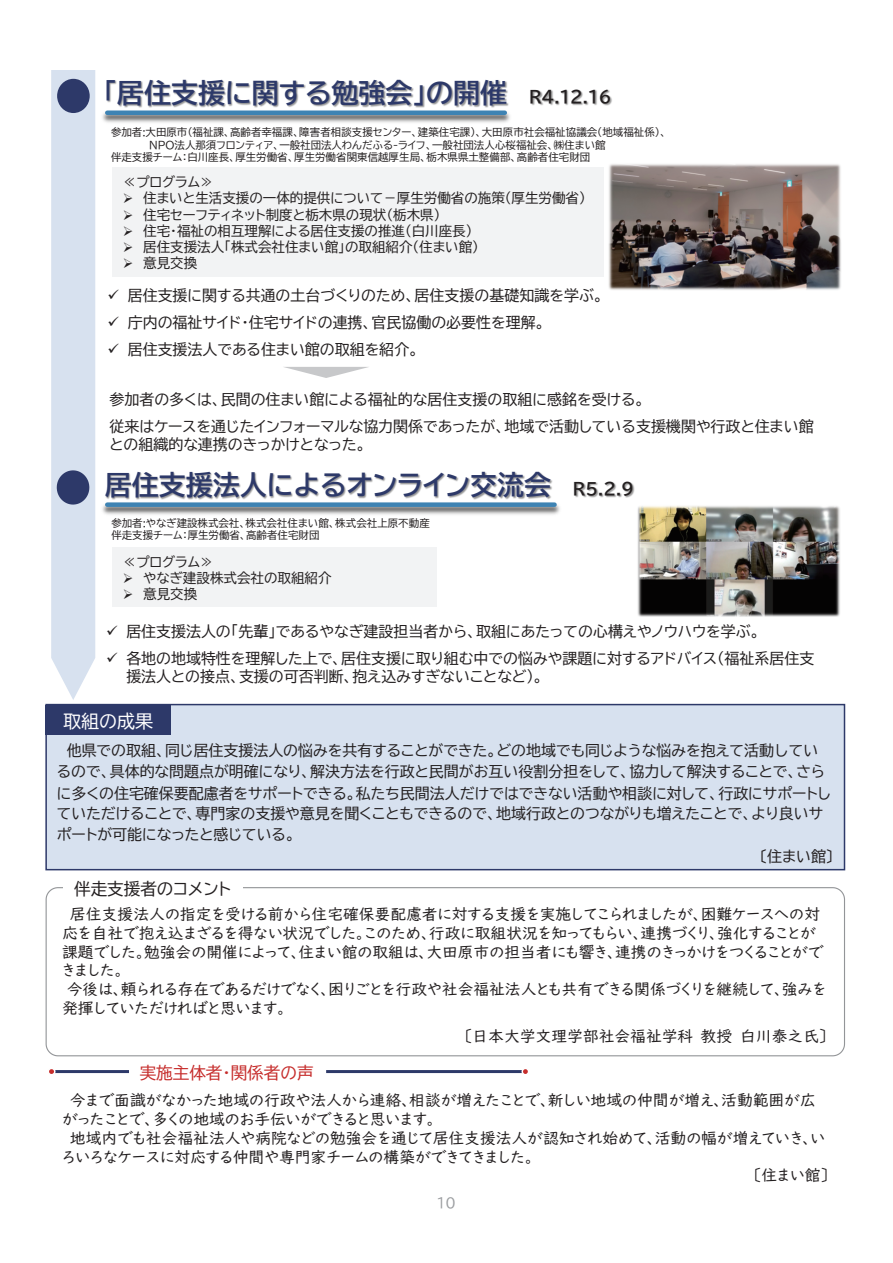
<style>
.page{position:relative;width:893px;height:1263px;background:#fff}
.page>*{position:absolute;margin:0;border:0;box-sizing:border-box;transform-origin:0 0}
.t1{font:27px "BIZ UDP Gothic Bold";color:#2d3969}
.t2{font:18px "BIZ UDP Gothic";color:#fff}
.t3{font:16.5px "BIZ UDP Gothic";color:#c62d2c}
.t4{font:16.5px "BIZ UDP Gothic";color:#231f20}
.t5{font:15.9px/18.9px "UD Digi Kyokasho NK R";color:#231f20}
.t6{font:15px/18px "BIZ UDP Gothic";color:#231f20}
.t7{font:13.65px "BIZ UDP Gothic";color:#9b9da0}
.t8{font:13.5px "BIZ UDP Gothic";color:#231f20}
.t9{font:13.5px "BIZ UDP Gothic";color:#9b9ca0}
.t10{font:10.5px/12.6px "BIZ UDP Gothic";color:#231f20}
.s1{font-size:16.5px;color:#231f20}
</style>
<div class="page">
<img style="left:608px;top:164px;width:233px;height:126px">
<img style="left:637px;top:506px;width:203px;height:111px">
<div style="left:46px;top:704px;width:798px;height:166px;background:#d7e1ef"></div>
<div style="left:45px;top:704px;width:800px;height:166px;border:2px solid #2d3969"></div>
<svg style="left:45px;top:887px;width:800px;height:170px"></svg>
<div style="left:63px;top:872px;width:180px;height:31px;background:#fff"></div>
<hr style="left:54px;top:1070px;width:75px;height:3px;background:#2d3969">
<hr style="left:326px;top:1070px;width:201px;height:3px;background:#2d3969">
<svg style="left:49px;top:1069px;width:7px;height:5px"></svg>
<svg style="left:521px;top:1069px;width:7px;height:5px"></svg>
<div style="left:45px;top:705px;width:126px;height:30px;background:#2d3969"></div>
<svg style="left:51px;top:70px;width:44px;height:630px;background:#d2dceb"></svg>
<div style="left:112px;top:547px;width:324px;height:60px;background:#f2f3f4"></div>
<img style="left:88px;top:457px;width:465px;height:61px">
<img style="left:575px;top:482px;width:73px;height:28px">
<img style="left:587px;top:482px;width:48px;height:28px">
<img style="left:99px;top:501px;width:461px;height:17px">
<div style="left:107px;top:502px;width:448px;height:5px;background:#3e83b3"></div>
<div style="left:57px;top:79px;width:33px;height:34px;background:#2d3969;border-radius:50%"></div>
<div style="left:112px;top:168px;width:492px;height:109px;background:#f2f3f4"></div>
<img style="left:86px;top:70px;width:423px;height:56px">
<img style="left:531px;top:90px;width:13px;height:16px">
<img style="left:544px;top:90px;width:68px;height:16px">
<img style="left:99px;top:109px;width:411px;height:17px">
<div style="left:107px;top:110px;width:398px;height:5px;background:#3e83b3"></div>
<svg style="left:284px;top:367px;width:84px;height:11px"></svg>
<h1 class="t1" style="left:103px;top:79px;width:509px">「居住支援に関する勉強会」の開催 <span class="s1">R４.12.16</span></h1>
<p class="t10" style="left:111px;top:126px;width:557px">参加者:大田原市（福祉課、高齢者幸福課、障害者相談支援センター、建築住宅課)、大田原市社会福祉協議会(地域福祉係)、</p>
<p class="t10" style="left:149px;top:138px;width:458px">NPO法人那須フロンティア、一般社団法人わんだふる-ライフ、一般社団法人心桜福祉会、㈱住まい館</p>
<p class="t10" style="left:111px;top:151px;width:481px">伴走支援チーム：白川座長、厚生労働省、厚生労働省関東信越厚生局、栃木県県土整備部、高齢者住宅財団</p>
<p class="t8" style="left:123px;top:175px;width:92px">≪プログラム≫</p>
<p class="t8" style="left:123px;top:191px;width:464px">➢ 住まいと生活支援の一体的提供について－厚生労働省の施策(厚生労働省)</p>
<p class="t8" style="left:123px;top:208px;width:319px">➢ 住宅セーフティネット制度と栃木県の現状（栃木県）</p>
<p class="t8" style="left:123px;top:224px;width:351px">➢ 住宅・福祉の相互理解による居住支援の推進(白川座長)</p>
<p class="t8" style="left:123px;top:240px;width:357px">➢ 居住支援法人「株式会社住まい館」の取組紹介(住まい館)</p>
<p class="t8" style="left:123px;top:256px;width:76px">➢ 意見交換</p>
<p class="t6" style="left:107px;top:286px;width:497px">✓ 居住支援に関する共通の土台づくりのため、居住支援の基礎知識を学ぶ。</p>
<p class="t6" style="left:107px;top:313px;width:439px">✓ 庁内の福祉サイド・住宅サイドの連携、官民協働の必要性を理解。</p>
<p class="t6" style="left:107px;top:340px;width:312px">✓ 居住支援法人である住まい館の取組を紹介。</p>
<p class="t6" style="left:110px;top:386px;width:706px;line-height:27px">参加者の多くは、民間の住まい館による福祉的な居住支援の取組に感銘を受ける。<br>従来はケースを通じたインフォーマルな協力関係であったが、地域で活動している支援機関や行政と住まい館</p>
<p class="t6" style="left:110px;top:435px;width:258px">との組織的な連携のきっかけとなった。</p>
<h1 class="t1" style="left:105px;top:471px;width:531px">居住支援法人によるオンライン交流会 <span class="s1">R５.2.９</span></h1>
<p class="t10" style="left:111px;top:516px;width:320px">参加者:やなぎ建設株式会社、株式会社住まい館、株式会社上原不動産伴走支援チーム：厚生労働省、高齢者住宅財団</p>
<p class="t8" style="left:123px;top:555px;width:92px">≪プログラム≫</p>
<p class="t8" style="left:123px;top:571px;width:210px">➢ やなぎ建設株式会社の取組紹介</p>
<p class="t8" style="left:123px;top:587px;width:76px">➢ 意見交換</p>
<p class="t6" style="left:106px;top:623px;width:655px">✓ 居住支援法人の「先輩」であるやなぎ建設担当者から、取組にあたっての心構えやノウハウを学ぶ。</p>
<p class="t6" style="left:126px;top:650px;width:689px;text-indent:-20px">✓ 各地の地域特性を理解した上で、居住支援に取り組む中での悩みや課題に対するアドバイス(福祉系居住支援法人との接点、支援の可否判断、抱え込みすぎないことなど)。</p>
<p class="t2" style="left:63px;top:712px;width:91px">取組の成果</p>
<p class="t6" style="left:67px;top:742px;width:753px">他県での取組、同じ居住支援法人の悩みを共有することができた。どの地域でも同じような悩みを抱えて活動してい</p>
<p class="t6" style="left:57px;top:763px;width:770px">るので、具体的な問題点が明確になり、解決方法を行政と民間がお互い役割分担をして、協力して解決することで、さら</p>
<p class="t6" style="left:57px;top:784px;width:775px">に多くの住宅確保要配慮者をサポートできる。私たち民間法人だけではできない活動や相談に対して、行政にサポートし</p>
<p class="t6" style="left:57px;top:805px;width:768px">ていただけることで、専門家の支援や意見を聞くこともできるので、地域行政とのつながりも増えたことで、より良いサ</p>
<p class="t6" style="left:57px;top:826px;width:240px">ポートが可能になったと感じている。</p>
<p class="t6" style="left:760px;top:847px;width:75px">〔住まい館〕</p>
<p class="t4" style="left:74px;top:880px;width:158px">伴走支援者のコメント</p>
<p class="t5" style="left:62px;top:904px;width:766px;text-indent:8px">居住支援法人の指定を受ける前から住宅確保要配慮者に対する支援を実施してこられましたが、困難ケースへの対応を自社で抱え込まざるを得ない状況でした。このため、行政に取組状況を知ってもらい、連携づくり、強化することが課題でした。勉強会の開催によって、住まい館の取組は、大田原市の担当者にも響き、連携のきっかけをつくることができました。<br>今後は、頼られる存在であるだけでなく、困りごとを行政や社会福祉法人とも共有できる関係づくりを継続して、強みを発揮していただければと思います。</p>
<p class="t5" style="left:462px;top:1027px;width:368px">〔日本大学文理学部社会福祉学科教授白川泰之氏〕</p>
<p class="t3" style="left:140px;top:1064px;width:175px">実施主体者・関係者の声</p>
<p class="t5" style="left:70px;top:1090px;width:747px">今まで面識がなかった地域の行政や法人から連絡、相談が増えたことで、新しい地域の仲間が増え、活動範囲が広</p>
<p class="t5" style="left:62px;top:1109px;width:374px">がったことで、多くの地域のお手伝いができると思います。</p>
<p class="t5" style="left:70px;top:1128px;width:757px">地域内でも社会福祉法人や病院などの勉強会を通じて居住支援法人が認知され始めて、活動の幅が増えていき、い</p>
<p class="t5" style="left:62px;top:1147px;width:472px">ろいろなケースに対応する仲間や専門家チームの構築ができてきました。</p>
<p class="t5" style="left:751px;top:1166px;width:81px">〔住まい館〕</p>
<p class="t7" style="left:437px;top:1196px;width:20px">10</p>
<p class="t9" style="left:446px;top:1196px;width:10px">1</p>
</div>
